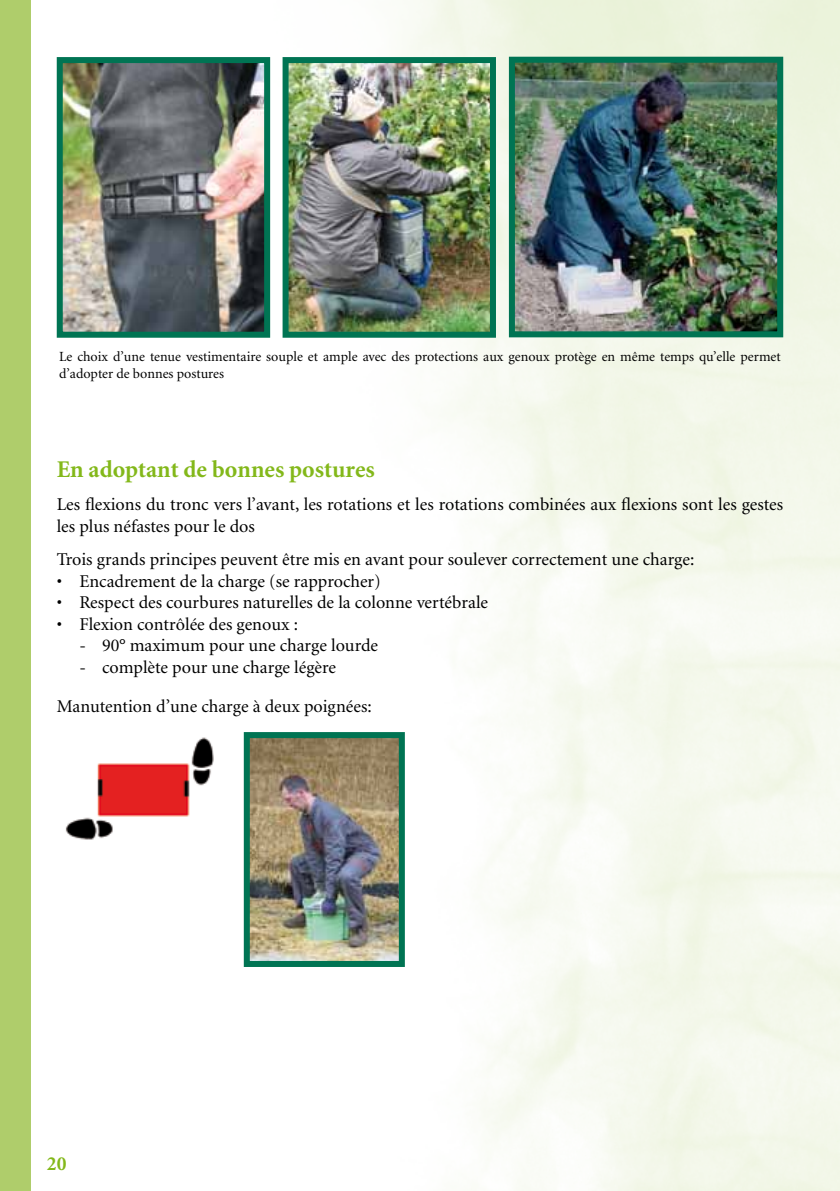
<style>
.page{position:relative;width:840px;height:1191px;background:#fff}
.page>*{position:absolute;margin:0;border:0;box-sizing:border-box;transform-origin:0 0}
.t1{font:700 24px "Minion";color:#83b81a}
.t2{font:700 20px "Minion";color:#83b81a}
.t3{font:18px/21.6px "Minion";color:#000}
.t4{font:14px/16.8px "Minion";color:#000}
</style>
<div class="page">
<img style="left:243px;top:0;width:596px;height:1191px">
<div style="left:0;top:0;width:31px;height:1191px;background:#afcd6b"></div>
<img style="left:515px;top:64px;width:260px;height:266px">
<div style="left:508px;top:57px;width:274px;height:280px;border:6px solid #007453"></div>
<img style="left:64px;top:64px;width:199px;height:267px">
<div style="left:57px;top:57px;width:213px;height:281px;border:6px solid #007453"></div>
<img style="left:289px;top:64px;width:199px;height:267px">
<div style="left:282px;top:57px;width:213px;height:281px;border:6px solid #007453"></div>
<img style="left:65px;top:737px;width:149px;height:103px">
<img style="left:251px;top:739px;width:146px;height:221px">
<div style="left:244px;top:732px;width:160px;height:235px;border:6px solid #007453"></div>
<p class="t4" style="left:59px;top:349px;width:722px">Le choix d’une tenue vestimentaire souple et ample avec des protections aux genoux protège en même temps qu’elle permet d’adopter de bonnes postures</p>
<h1 class="t1" style="left:57px;top:457px;width:319px">En adoptant de bonnes postures</h1>
<p class="t3" style="left:57px;top:494px;width:727px">Les flexions du tronc vers l’avant, les rotations et les rotations combinées aux flexions sont les gestes les plus néfastes pour le dos</p>
<p class="t3" style="left:57px;top:549px;width:638px">Trois grands principes peuvent être mis en avant pour soulever correctement une charge:</p>
<p class="t3" style="left:57px;top:570px;width:325px">• Encadrement de la charge (se rapprocher)</p>
<p class="t3" style="left:57px;top:592px;width:432px">• Respect des courbures naturelles de la colonne vertébrale</p>
<p class="t3" style="left:57px;top:614px;width:243px">• Flexion contrôlée des genoux :</p>
<p class="t3" style="left:79px;top:635px;width:300px">- 90° maximum pour une charge lourde</p>
<p class="t3" style="left:57px;top:648px;width:316px;line-height:38.6px;text-indent:23px">- complète pour une charge légère<br>Manutention d’une charge à deux poignées:</p>
<p class="t2" style="left:47px;top:1153px;width:21px">20</p>
</div>
